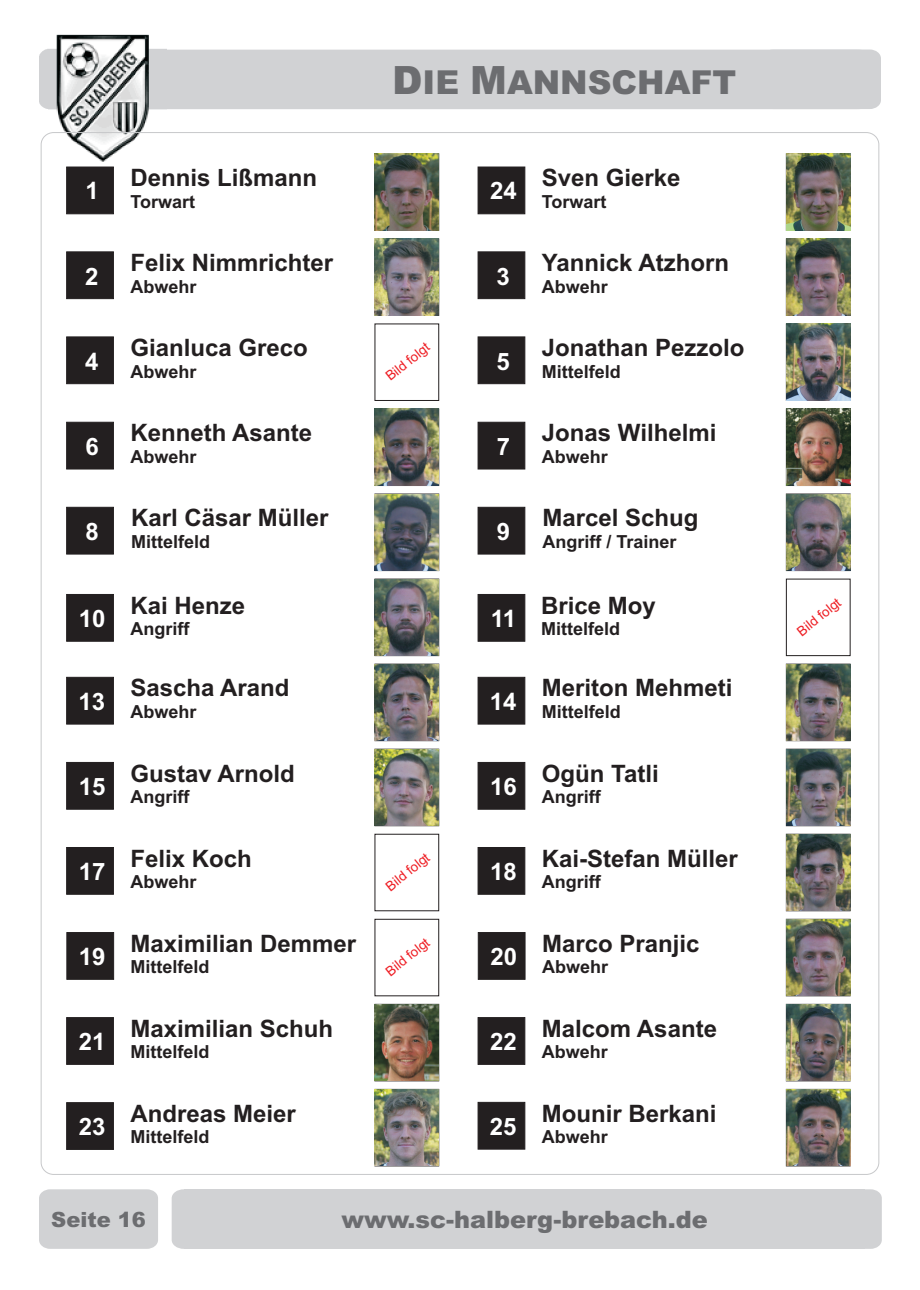
<style>
.page{position:relative;width:920px;height:1290px;background:#fff}
.page>*{position:absolute;margin:0;border:0;box-sizing:border-box;transform-origin:0 0}
.t1{font:900 33px "Arial";color:#6c6d70}
.t2{font:700 24px "Arial";color:#231f20}
.t3{font:700 24px "Arial";color:#fff}
.t4{font:900 24px "Arial";color:#6c6d70}
.t5{font:900 21px "Arial";color:#6c6d70}
.t6{font:700 18px "Arial";color:#231f20}
.t7{font:13.5px "Arial";color:#ee1d23}
.s1{font-size:39px}
</style>
<div class="page">
<div style="left:39px;top:1189px;width:119px;height:60px;background:#d1d2d4"></div>
<svg style="left:865px;top:1189px;width:17px;height:60px"></svg>
<svg style="left:172px;top:1189px;width:12px;height:60px"></svg>
<div style="left:184px;top:1189px;width:681px;height:60px;background:#d1d2d4"></div>
<svg style="left:864px;top:50px;width:17px;height:59px"></svg>
<div style="left:167px;top:50px;width:697px;height:59px;background:#d1d2d4"></div>
<img style="left:39px;top:35px;width:128px;height:127px">
<div style="left:66px;top:932px;width:48px;height:48px;background:#231f20"></div>
<div style="left:66px;top:762px;width:48px;height:48px;background:#231f20"></div>
<svg style="left:66px;top:676px;width:48px;height:49px;background:#292526"></svg>
<div style="left:66px;top:594px;width:48px;height:48px;background:#231f20"></div>
<svg style="left:66px;top:506px;width:48px;height:49px;background:#292526"></svg>
<svg style="left:66px;top:421px;width:48px;height:49px;background:#292526"></svg>
<div style="left:66px;top:336px;width:48px;height:48px;background:#231f20"></div>
<svg style="left:66px;top:166px;width:48px;height:49px;background:#292526"></svg>
<div style="left:66px;top:847px;width:48px;height:48px;background:#231f20"></div>
<div style="left:66px;top:1017px;width:48px;height:48px;background:#231f20"></div>
<svg style="left:374px;top:1088px;width:66px;height:79px"></svg>
<svg style="left:374px;top:1003px;width:66px;height:79px"></svg>
<svg style="left:374px;top:918px;width:66px;height:79px"></svg>
<svg style="left:374px;top:833px;width:66px;height:79px"></svg>
<svg style="left:374px;top:748px;width:66px;height:78px"></svg>
<svg style="left:374px;top:663px;width:66px;height:78px"></svg>
<svg style="left:374px;top:578px;width:66px;height:78px"></svg>
<svg style="left:374px;top:493px;width:66px;height:78px"></svg>
<svg style="left:374px;top:408px;width:66px;height:78px"></svg>
<svg style="left:374px;top:323px;width:66px;height:78px"></svg>
<svg style="left:374px;top:153px;width:66px;height:78px"></svg>
<div style="left:66px;top:251px;width:48px;height:48px;background:#231f20"></div>
<svg style="left:374px;top:238px;width:66px;height:78px"></svg>
<svg style="left:477px;top:1101px;width:49px;height:49px;background:#2e2a2b"></svg>
<svg style="left:477px;top:932px;width:49px;height:48px;background:#292526"></svg>
<svg style="left:477px;top:762px;width:49px;height:48px;background:#292526"></svg>
<svg style="left:477px;top:676px;width:49px;height:49px;background:#2e2a2b"></svg>
<svg style="left:477px;top:594px;width:49px;height:48px;background:#292526"></svg>
<svg style="left:477px;top:506px;width:49px;height:49px;background:#2e2a2b"></svg>
<svg style="left:477px;top:421px;width:49px;height:49px;background:#2e2a2b"></svg>
<svg style="left:477px;top:336px;width:49px;height:48px;background:#2a2627"></svg>
<svg style="left:477px;top:166px;width:49px;height:49px;background:#2e2a2b"></svg>
<svg style="left:477px;top:847px;width:49px;height:48px;background:#292526"></svg>
<svg style="left:477px;top:1017px;width:49px;height:48px;background:#292526"></svg>
<svg style="left:785px;top:1088px;width:66px;height:79px"></svg>
<svg style="left:785px;top:1003px;width:66px;height:79px"></svg>
<svg style="left:785px;top:918px;width:66px;height:79px"></svg>
<svg style="left:785px;top:833px;width:66px;height:79px"></svg>
<svg style="left:785px;top:748px;width:66px;height:78px"></svg>
<svg style="left:785px;top:663px;width:66px;height:78px"></svg>
<svg style="left:785px;top:578px;width:66px;height:78px"></svg>
<svg style="left:785px;top:493px;width:66px;height:78px"></svg>
<svg style="left:785px;top:408px;width:66px;height:78px"></svg>
<svg style="left:785px;top:323px;width:66px;height:78px"></svg>
<svg style="left:785px;top:153px;width:66px;height:78px"></svg>
<svg style="left:477px;top:251px;width:49px;height:48px;background:#2a2627"></svg>
<svg style="left:785px;top:238px;width:66px;height:78px"></svg>
<div style="left:66px;top:1102px;width:48px;height:48px;background:#231f20"></div>
<img style="left:375px;top:154px;width:64px;height:76px">
<img style="left:375px;top:239px;width:64px;height:76px">
<img style="left:786px;top:239px;width:64px;height:76px">
<img style="left:786px;top:324px;width:64px;height:76px">
<img style="left:375px;top:409px;width:64px;height:76px">
<img style="left:375px;top:494px;width:64px;height:77px">
<img style="left:786px;top:494px;width:64px;height:77px">
<img style="left:375px;top:579px;width:64px;height:77px">
<img style="left:375px;top:664px;width:64px;height:77px">
<img style="left:786px;top:664px;width:64px;height:77px">
<img style="left:375px;top:749px;width:64px;height:77px">
<img style="left:786px;top:749px;width:64px;height:77px">
<img style="left:786px;top:834px;width:64px;height:77px">
<img style="left:786px;top:919px;width:64px;height:77px">
<img style="left:786px;top:1004px;width:64px;height:77px">
<img style="left:375px;top:1089px;width:64px;height:77px">
<img style="left:786px;top:154px;width:64px;height:76px">
<img style="left:786px;top:1089px;width:64px;height:77px">
<img style="left:786px;top:409px;width:64px;height:76px">
<img style="left:375px;top:1004px;width:64px;height:77px">
<h1 class="t1" style="left:392px;top:70px;width:345px"><span class="s1">D</span>IE <span class="s1">M</span>ANNSCHAFT</h1>
<p class="t3" style="left:85px;top:182px;width:15px">1</p>
<p class="t2" style="left:130px;top:169px;width:188px">Dennis Lißmann</p>
<p class="t6" style="left:130px;top:194px;width:66px">Torwart</p>
<p class="t3" style="left:490px;top:182px;width:28px">24</p>
<p class="t2" style="left:542px;top:169px;width:140px">Sven Gierke</p>
<p class="t6" style="left:542px;top:194px;width:66px">Torwart</p>
<p class="t3" style="left:85px;top:267px;width:15px">2</p>
<p class="t2" style="left:130px;top:254px;width:204px">Felix Nimmrichter</p>
<p class="t6" style="left:130px;top:279px;width:68px">Abwehr</p>
<p class="t3" style="left:497px;top:267px;width:15px">3</p>
<p class="t2" style="left:542px;top:254px;width:189px">Yannick Atzhorn</p>
<p class="t6" style="left:542px;top:279px;width:68px">Abwehr</p>
<p class="t3" style="left:85px;top:352px;width:15px">4</p>
<p class="t2" style="left:130px;top:339px;width:179px">Gianluca Greco</p>
<p class="t6" style="left:130px;top:365px;width:68px">Abwehr</p>
<p class="t7" style="left:384px;top:374px;width:53px;rotate:-39deg">Bild folgt</p>
<p class="t3" style="left:497px;top:352px;width:15px">5</p>
<p class="t2" style="left:542px;top:339px;width:204px">Jonathan Pezzolo</p>
<p class="t6" style="left:542px;top:365px;width:81px">Mittelfeld</p>
<p class="t3" style="left:85px;top:437px;width:15px">6</p>
<p class="t2" style="left:130px;top:424px;width:183px">Kenneth Asante</p>
<p class="t6" style="left:130px;top:450px;width:68px">Abwehr</p>
<p class="t3" style="left:497px;top:437px;width:15px">7</p>
<p class="t2" style="left:542px;top:424px;width:176px">Jonas Wilhelmi</p>
<p class="t6" style="left:542px;top:450px;width:68px">Abwehr</p>
<p class="t3" style="left:85px;top:522px;width:15px">8</p>
<p class="t2" style="left:131px;top:509px;width:199px">Karl Cäsar Müller</p>
<p class="t6" style="left:131px;top:534px;width:81px">Mittelfeld</p>
<p class="t3" style="left:497px;top:522px;width:15px">9</p>
<p class="t2" style="left:542px;top:509px;width:158px">Marcel Schug</p>
<p class="t6" style="left:542px;top:534px;width:136px">Angriff / Trainer</p>
<p class="t3" style="left:79px;top:609px;width:28px">10</p>
<p class="t2" style="left:130px;top:596px;width:116px">Kai Henze</p>
<p class="t6" style="left:130px;top:622px;width:60px">Angriff</p>
<p class="t3" style="left:491px;top:609px;width:27px">11</p>
<p class="t2" style="left:541px;top:596px;width:116px">Brice Moy</p>
<p class="t6" style="left:541px;top:622px;width:81px">Mittelfeld</p>
<p class="t3" style="left:79px;top:692px;width:28px">13</p>
<p class="t2" style="left:130px;top:679px;width:161px">Sascha Arand</p>
<p class="t6" style="left:130px;top:705px;width:68px">Abwehr</p>
<p class="t3" style="left:490px;top:692px;width:28px">14</p>
<p class="t2" style="left:542px;top:679px;width:192px">Meriton Mehmeti</p>
<p class="t6" style="left:542px;top:705px;width:81px">Mittelfeld</p>
<p class="t3" style="left:79px;top:777px;width:28px">15</p>
<p class="t2" style="left:130px;top:764px;width:166px">Gustav Arnold</p>
<p class="t6" style="left:130px;top:790px;width:60px">Angriff</p>
<p class="t3" style="left:490px;top:777px;width:28px">16</p>
<p class="t2" style="left:542px;top:764px;width:118px">Ogün Tatli</p>
<p class="t6" style="left:542px;top:790px;width:60px">Angriff</p>
<p class="t3" style="left:79px;top:862px;width:28px">17</p>
<p class="t2" style="left:130px;top:849px;width:123px">Felix Koch</p>
<p class="t6" style="left:130px;top:875px;width:68px">Abwehr</p>
<p class="t7" style="left:384px;top:884px;width:53px;rotate:-39deg">Bild folgt</p>
<p class="t3" style="left:490px;top:862px;width:28px">18</p>
<p class="t2" style="left:542px;top:849px;width:198px">Kai-Stefan Müller</p>
<p class="t6" style="left:542px;top:875px;width:60px">Angriff</p>
<p class="t3" style="left:79px;top:947px;width:28px">19</p>
<p class="t2" style="left:131px;top:934px;width:227px">Maximilian Demmer</p>
<p class="t6" style="left:131px;top:960px;width:81px">Mittelfeld</p>
<p class="t7" style="left:384px;top:969px;width:53px;rotate:-39deg">Bild folgt</p>
<p class="t3" style="left:490px;top:947px;width:28px">20</p>
<p class="t2" style="left:542px;top:934px;width:159px">Marco Pranjic</p>
<p class="t6" style="left:542px;top:960px;width:68px">Abwehr</p>
<p class="t3" style="left:79px;top:1032px;width:28px">21</p>
<p class="t2" style="left:130px;top:1019px;width:204px">Maximilian Schuh</p>
<p class="t6" style="left:130px;top:1045px;width:81px">Mittelfeld</p>
<p class="t3" style="left:490px;top:1032px;width:28px">22</p>
<p class="t2" style="left:542px;top:1019px;width:177px">Malcom Asante</p>
<p class="t6" style="left:542px;top:1045px;width:68px">Abwehr</p>
<p class="t3" style="left:79px;top:1117px;width:28px">23</p>
<p class="t2" style="left:130px;top:1104px;width:167px">Andreas Meier</p>
<p class="t6" style="left:130px;top:1130px;width:81px">Mittelfeld</p>
<p class="t3" style="left:490px;top:1118px;width:28px">25</p>
<p class="t2" style="left:542px;top:1104px;width:176px">Mounir Berkani</p>
<p class="t6" style="left:542px;top:1130px;width:68px">Abwehr</p>
<p class="t5" style="left:51px;top:1212px;width:96px">Seite 16</p>
<p class="t4" style="left:341px;top:1211px;width:368px">www.sc-halberg-brebach.de</p>
<p class="t7" style="left:796px;top:629px;width:53px;rotate:-39deg">Bild folgt</p>
</div>
